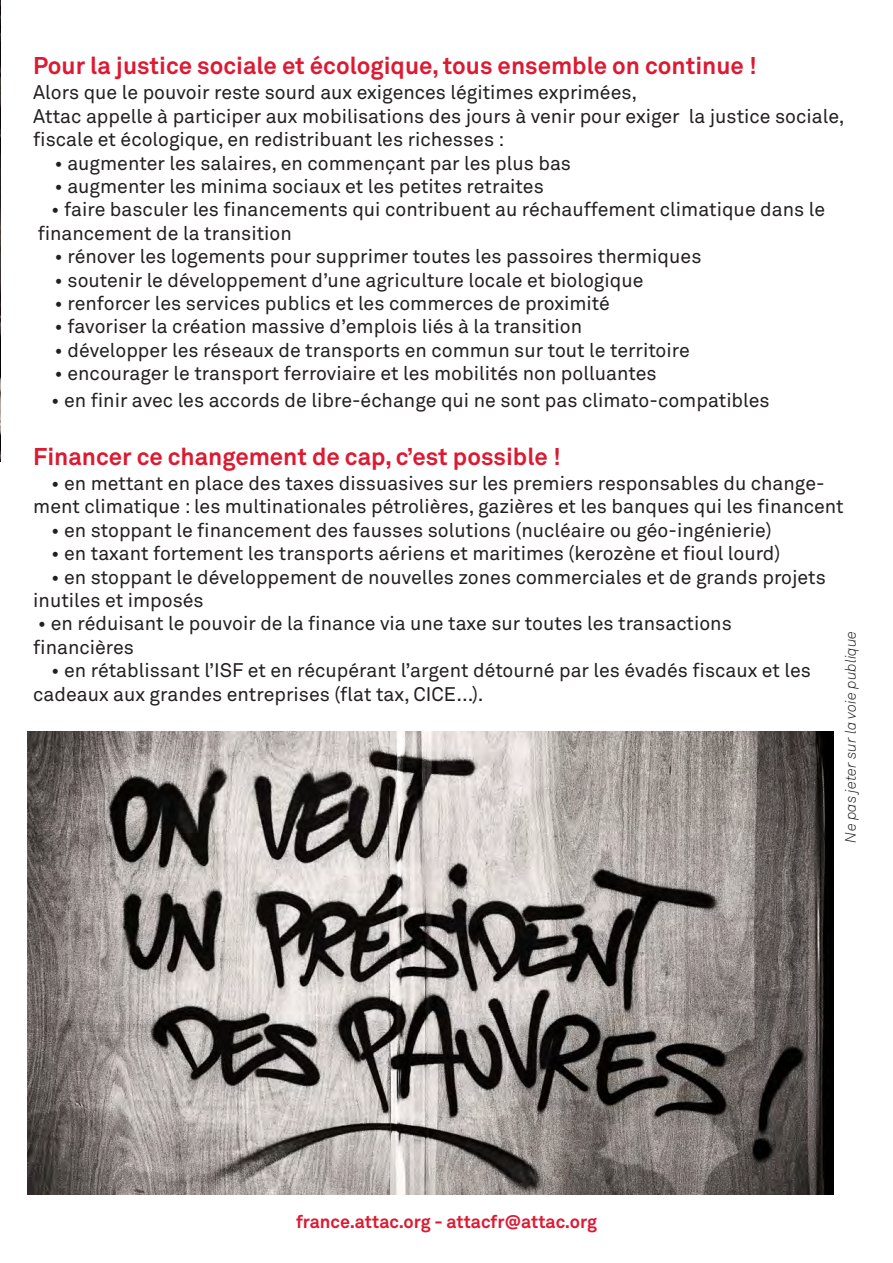
<style>
.page{position:relative;width:893px;height:1263px;background:#fff}
.page>*{position:absolute;margin:0;border:0;box-sizing:border-box;transform-origin:0 0}
.t1{font:700 24px "Akkurat Std";color:#dc1a32}
.t2{font:19.5px/23.4px "Akkurat Std";color:#231f20}
.t3{font:700 18px "Akkurat Std";color:#dc1a32}
.t4{font:italic 300 15px "Akkurat Std";color:#231f20}
</style>
<div class="page">
<img style="left:27px;top:731px;width:806px;height:463px">
<img style="left:0;top:0;width:1px;height:462px">
<p class="t1" style="left:33px;top:57px;width:725px">Pour la justice sociale et écologique, tous ensemble on continue !</p>
<p class="t2" style="left:33px;top:83px;width:813px">Alors que le pouvoir reste sourd aux exigences légitimes exprimées,<br>Attac appelle à participer aux mobilisations des jours à venir pour exiger la justice sociale, fiscale et écologique, en redistribuant les richesses :</p>
<p class="t2" style="left:55px;top:153px;width:518px">• augmenter les salaires, en commençant par les plus bas</p>
<p class="t2" style="left:55px;top:176px;width:491px">• augmenter les minima sociaux et les petites retraites</p>
<p class="t2" style="left:38px;top:200px;width:789px;text-indent:13px">• faire basculer les financements qui contribuent au réchauffement climatique dans le financement de la transition</p>
<p class="t2" style="left:55px;top:247px;width:648px">• rénover les logements pour supprimer toutes les passoires thermiques</p>
<p class="t2" style="left:55px;top:270px;width:590px">• soutenir le développement d’une agriculture locale et biologique</p>
<p class="t2" style="left:55px;top:293px;width:557px">• renforcer les services publics et les commerces de proximité</p>
<p class="t2" style="left:55px;top:317px;width:529px">• favoriser la création massive d’emplois liés à la transition</p>
<p class="t2" style="left:55px;top:340px;width:637px">• développer les réseaux de transports en commun sur tout le territoire</p>
<p class="t2" style="left:55px;top:364px;width:604px">• encourager le transport ferroviaire et les mobilités non polluantes</p>
<p class="t2" style="left:51px;top:391px;width:720px">• en finir avec les accords de libre-échange qui ne sont pas climato-compatibles</p>
<p class="t1" style="left:33px;top:448px;width:529px">Financer ce changement de cap, c’est possible !</p>
<p class="t2" style="left:33px;top:473px;width:812px;text-align:center">• en mettant en place des taxes dissuasives sur les premiers responsables du change&shy;ment climatique : les multinationales pétrolières, gazières et les banques qui les financent</p>
<p class="t2" style="left:51px;top:520px;width:722px">• en stoppant le financement des fausses solutions (nucléaire ou géo-ingénierie)</p>
<p class="t2" style="left:51px;top:544px;width:731px">• en taxant fortement les transports aériens et maritimes (kerozène et fioul lourd)</p>
<p class="t2" style="left:33px;top:567px;width:794px;text-indent:18px">• en stoppant le développement de nouvelles zones commerciales et de grands projets inutiles et imposés</p>
<p class="t2" style="left:33px;top:614px;width:700px">• en réduisant le pouvoir de la finance via une taxe sur toutes les transactions financières</p>
<p class="t2" style="left:33px;top:661px;width:779px;text-indent:18px">• en rétablissant l’ISF et en récupérant l’argent détourné par les évadés fiscaux et les cadeaux aux grandes entreprises (flat tax, CICE...).</p>
<p class="t4" style="left:845px;top:842px;width:213px;rotate:-90deg">Ne pas jeter sur la voie publique</p>
<p class="t3" style="left:296px;top:1215px;width:302px">france.attac.org - attacfr@attac.org</p>
</div>
